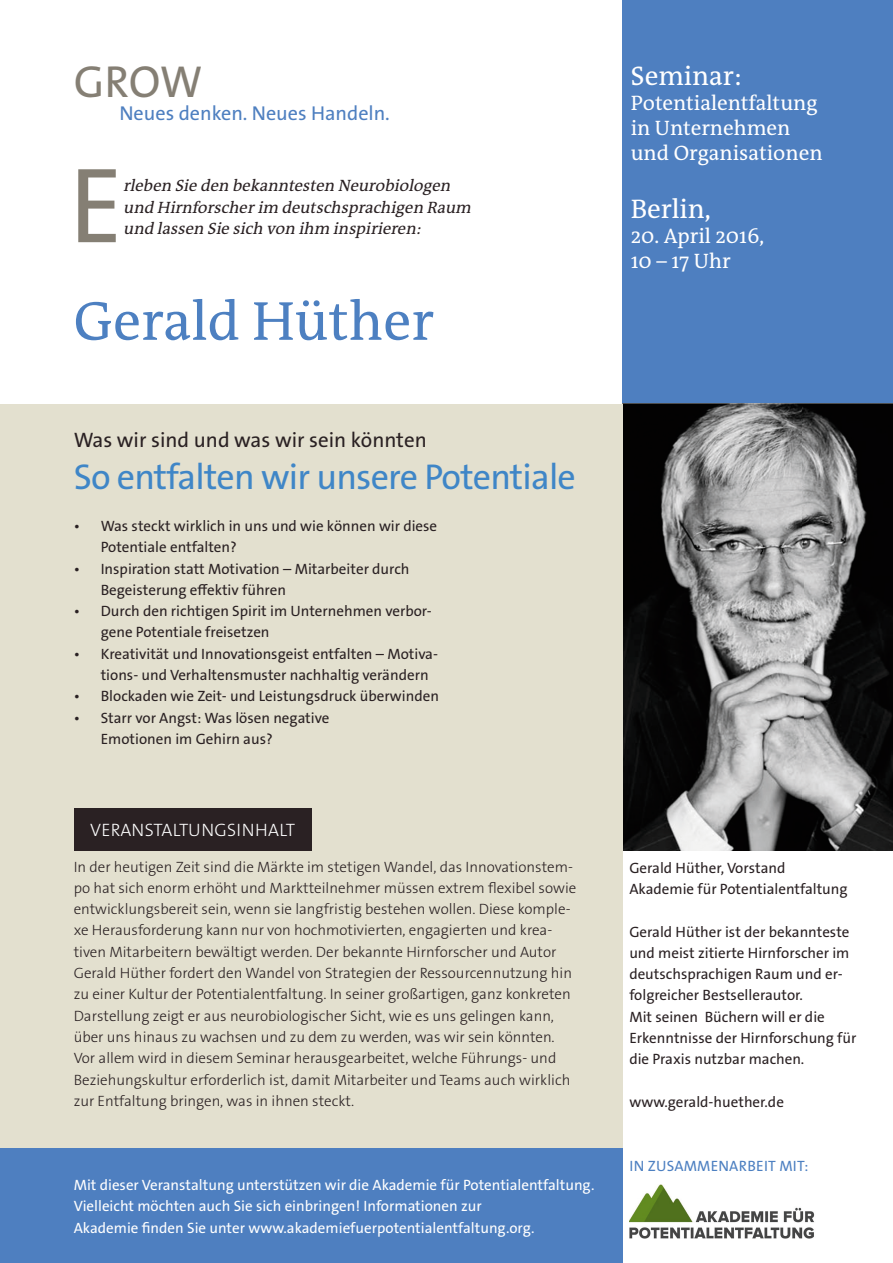
<style>
.page{position:relative;width:893px;height:1263px;background:#fff}
.page>*{position:absolute;margin:0;border:0;box-sizing:border-box;transform-origin:0 0}
.t1{font:108px "The Sans B W5 Plain";color:#857f74}
.t2{font:55.5px "The Antiqua B W5 Plain";color:#4d80c1}
.t3{font:45px "The Sans B W5 Plain";color:#857f74}
.t4{font:36px "The Sans B W5 Plain";letter-spacing:-.02em;color:#3f86c7}
.t5{font:27px "The Antiqua B W5 Plain";color:#fff}
.t6{font:21px/25.2px "The Antiqua B W5 Plain";color:#fff}
.t7{font:21px "The Sans B W5 Plain";color:#2a2123}
.t8{font:20.1px "The Sans B W5 Plain";color:#4e7fc0}
.t9{font:300 18px "The Sans B W3";letter-spacing:.015em;color:#fefefe}
.t10{font:italic 16.5px/21.3px "The Antiqua B W5 Plain";color:#2a2123}
.t11{font:300 15px/21.3px "The Sans B W3";color:#2a2123}
.t12{font:15px/21.3px "The Sans B W5 Plain";color:#2a2123}
.t13{font:15px/21.3px "The Sans B W5 Plain";color:#fff}
.t14{font:15px "The Sans B W5 Plain";letter-spacing:.015em;color:#4d80c1}
</style>
<div class="page">
<div style="left:623px;top:0;width:270px;height:404px;background:#4e7fc0"></div>
<img style="left:623px;top:404px;width:270px;height:446px">
<div style="left:0;top:404px;width:623px;height:765px;background:#e3e0cf"></div>
<div style="left:0;top:1148px;width:623px;height:115px;background:#4e7fc0"></div>
<div style="left:74px;top:808px;width:237px;height:42px;background:#2a2123"></div>
<img style="left:630px;top:1184px;width:185px;height:54px">
<h3 class="t3" style="left:74px;top:53px;width:130px">GROW</h3>
<h3 class="t8" style="left:119px;top:100px;width:272px">Neues denken. Neues Handeln.</h3>
<h1 class="t1" style="left:69px;top:136px;width:56px">E</h1>
<p class="t10" style="left:123px;top:175px;width:353px">rleben Sie den bekanntesten Neurobiologen und Hirnforscherim deutschsprachigen Raum</p>
<p class="t10" style="left:123px;top:218px;width:303px">und lassen Sie sich von ihm inspirieren:</p>
<h2 class="t2" style="left:74px;top:285px;width:362px">Gerald Hüther</h2>
<h3 class="t5" style="left:631px;top:58px;width:113px">Seminar:</h3>
<h3 class="t6" style="left:631px;top:90px;width:193px">Potentialentfaltung in Unternehmen und Organisationen</h3>
<h3 class="t5" style="left:631px;top:192px;width:82px">Berlin,</h3>
<h3 class="t6" style="left:631px;top:224px;width:135px">20. April 2016,<br>10 – 17 Uhr</h3>
<h3 class="t7" style="left:74px;top:427px;width:355px">Was wir sind und was wir sein könnten</h3>
<h3 class="t4" style="left:74px;top:454px;width:504px">So entfalten wir unsere Potentiale</h3>
<p class="t12" style="left:101px;top:515px;width:338px;text-indent:-27px">• Was steckt wirklich in uns und wie können wir diese<br>Potentiale entfalten?</p>
<p class="t12" style="left:101px;top:558px;width:310px;text-indent:-27px">• Inspiration statt Motivation – Mitarbeiter durch<br>Begeisterung effektiv führen</p>
<p class="t12" style="left:101px;top:600px;width:333px;text-indent:-27px">• Durch den richtigen Spirit im Unternehmen verbor&shy;gene Potentiale freisetzen</p>
<p class="t12" style="left:101px;top:643px;width:339px;text-indent:-27px">• Kreativität und Innovationsgeist entfalten – Motiva&shy;tions- und Verhaltensmuster nachhaltig verändern</p>
<p class="t12" style="left:74px;top:686px;width:367px">• Blockaden wie Zeit- und Leistungsdruck überwinden</p>
<p class="t12" style="left:101px;top:707px;width:230px;text-indent:-27px">• Starr vor Angst: Was lösen negative<br>Emotionen im Gehirn aus?</p>
<p class="t9" style="left:90px;top:818px;width:206px">VERANSTALTUNGSINHALT</p>
<p class="t11" style="left:74px;top:856px;width:504px">In der heutigen Zeit sind die Märkte im stetigen Wandel, das Innovationstem&shy;po hat sich enorm erhöht und Marktteilnehmer müssen extrem exibel sowie entwicklungsbereit sein, wenn sie langfristig bestehen wollen. Diese komple&shy;xe Herausforderung kann nur von hochmotivierten, engagierten und krea&shy;tiven Mitarbeitern bewältigt werden. Der bekannte Hirnforscher und Autor Gerald Hüther fordert den Wandel von Strategien der Ressourcennutzung hin zu einer Kultur der Potentialentfaltung. In seiner großartigen, ganz konkreten Darstellung zeigt er aus neurobiologischer Sicht, wie es uns gelingen kann, über uns hinaus zu wachsen und zu dem zu werden, was wir sein könnten.<br>Vor allem wird in diesem Seminar herausgearbeitet, welche Führungs- und Beziehungskultur erforderlich ist, damit Mitarbeiter und Teams auch wirklich zur Entfaltung bringen, was in ihnen steckt.</p>
<p class="t13" style="left:74px;top:1174px;width:522px">Mit dieser Veranstaltung unterstützen wir die Akademie für Potentialentfaltung.<br>Vielleicht möchten auch Sie sich einbringen! Informationen zur<br>Akademie nden Sie unter www.akademiefuerpotentialentfaltung.org.</p>
<p class="t12" style="left:629px;top:857px;width:220px">Gerald Hüther, Vorstand<br>Akademie für Potentialentfaltung</p>
<p class="t12" style="left:629px;top:921px;width:229px">Gerald Hüther ist der bekannteste und meist zitierte Hirnforscher im deutschsprachigen Raum und er&shy;folgreicher Bestsellerautor.<br>Mit seinen Büchern will er die<br>Erkenntnisse der Hirnforschung für die Praxis nutzbar machen.</p>
<p class="t12" style="left:629px;top:1091px;width:156px">www.gerald-huether.de</p>
<p class="t14" style="left:629px;top:1156px;width:180px">IN ZUSAMMENARBEIT MIT:</p>
</div>
